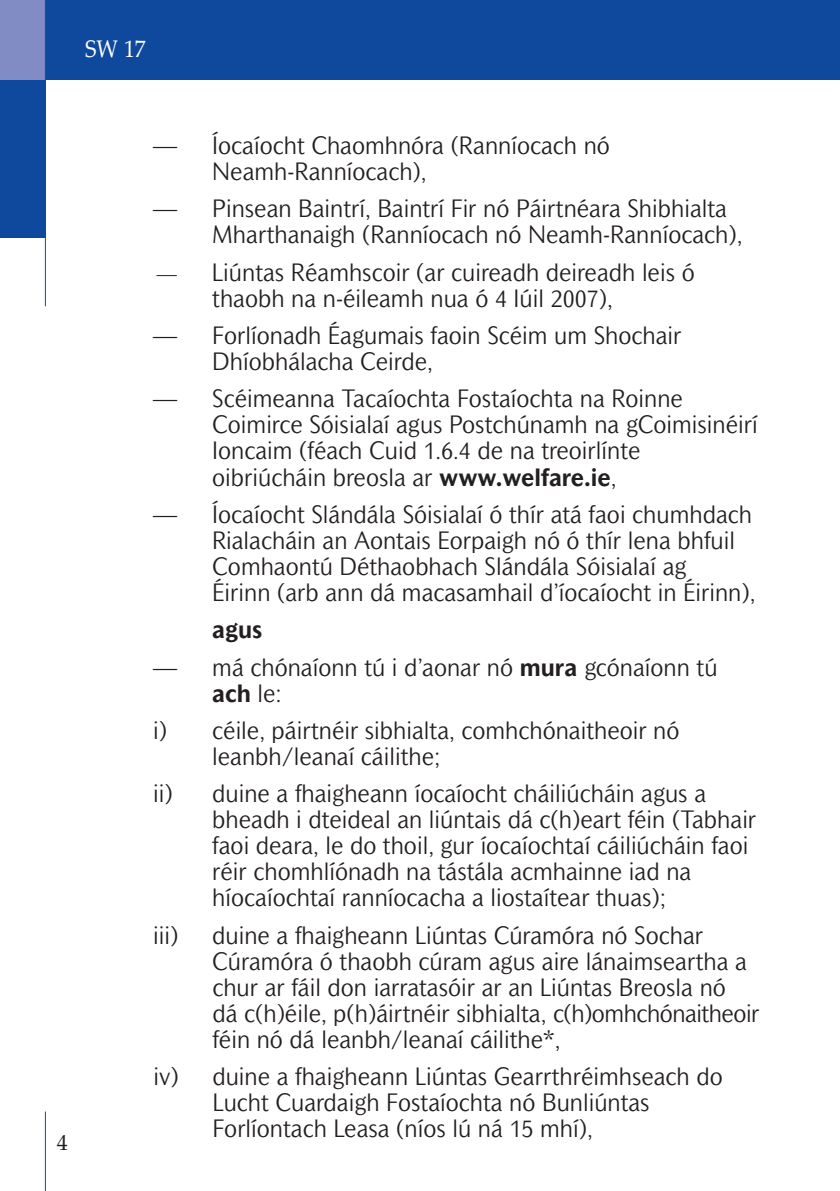
<style>
.page{position:relative;width:840px;height:1191px;background:#fff}
.page>*{position:absolute;margin:0;border:0;box-sizing:border-box;transform-origin:0 0}
.t1{font:300 24px/26px "Mahsuri Sans";color:#231f20}
.t2{font:700 24px "Mahsuri Sans";color:#231f20}
.t3{font:24px "Palatino Linotype";color:#fff;scale:.9 1}
.t4{font:22px "Palatino Linotype";color:#231f20}
.s1{font-size:20px}
.s2{font-weight:700}
</style>
<div class="page">
<div style="left:45px;top:0;width:794px;height:79px;background:#0f499d"></div>
<div style="left:0;top:79px;width:45px;height:159px;background:#0f499d"></div>
<hr style="left:45px;top:1111px;width:1px;height:80px;background:#0f499d">
<div style="left:0;top:0;width:45px;height:79px;background:#828cc4"></div>
<hr style="left:45px;top:0;width:1px;height:306px;background:#0f499d">
<p class="t3" style="left:85px;top:32px;width:69px">SW 17</p>
<p class="t4" style="left:57px;top:1127px;width:12px">4</p>
<p class="t1" style="left:212px;top:134px;width:399px;text-indent:-59px">— Íocaíocht Chaomhnóra (Ranníocach nó<br>Neamh-Ranníocach),</p>
<p class="t1" style="left:212px;top:198px;width:531px;text-indent:-59px">— Pinsean Baintrí, Baintrí Fir nó Páirtnéara Shibhialta<br>Mharthanaigh (Ranníocach nó Neamh-Ranníocach),</p>
<p class="t1" style="left:212px;top:261px;width:483px;text-indent:-56px"><span class="s1">—</span> Liúntas Réamhscoir (ar cuireadh deireadh leis ó thaobh na n-éileamh nua ó 4 Iúil 2007),</p>
<p class="t1" style="left:212px;top:324px;width:470px;text-indent:-59px">— Forlíonadh Éagumais faoin Scéim um Shochair<br>Dhíobhálacha Ceirde,</p>
<p class="t1" style="left:212px;top:388px;width:546px;text-indent:-59px">— Scéimeanna Tacaíochta Fostaíochta na Roinne Coimirce Sóisialaí agus Postchúnamh na gCoimisinéirí Ioncaim (féach Cuid 1.6.4 de na treoirlínte oibriúcháin breosla ar <span class="s2">www.welfare.ie</span>,</p>
<p class="t1" style="left:212px;top:503px;width:544px;text-indent:-59px">— Íocaíocht Slándála Sóisialaí ó thír atá faoi chumhdach Rialacháin an Aontais Eorpaigh nó ó thír lena bhfuil Comhaontú Déthaobhach Slándála Sóisialaí ag<br>Éirinn (arb ann dá macasamhail d’íocaíocht in Éirinn),</p>
<p class="t2" style="left:212px;top:620px;width:52px">agus</p>
<p class="t1" style="left:212px;top:656px;width:506px;text-indent:-59px">— má chónaíonn tú i d’aonar nó <span class="s2">mura</span> gcónaíonn tú <span class="s2">ach</span> le:</p>
<p class="t1" style="left:212px;top:719px;width:468px;text-indent:-59px">i) céile, páirtnéir sibhialta, comhchónaitheoir nó leanbh/leanaí cáilithe;</p>
<p class="t1" style="left:212px;top:782px;width:545px;text-indent:-59px">ii) duine a fhaigheann íocaíocht cháiliúcháin agus a bheadh i dteideal an liúntais dá c(h)eart féin (Tabhair faoi deara, le do thoil, gur íocaíochtaí cáiliúcháin faoi réir chomhlíónadh na tástála acmhainne iad na híocaíochtaí ranníocacha a liostaítear thuas);</p>
<p class="t1" style="left:153px;top:924px;width:27px">iii)</p>
<p class="t1" style="left:212px;top:924px;width:548px">duine a fhaigheann Liúntas Cúramóra nó Sochar Cúramóra ó thaobh cúram agus aire lánaimseartha a chur ar fáil don iarratasóir ar an Liúntas Breosla nó<br>dá c(h)éile, p(h)áirtnéir sibhialta, c(h)omhchónaitheoir féin nó dá leanbh/leanaí cáilithe*,</p>
<p class="t1" style="left:212px;top:1065px;width:511px;text-indent:-59px">iv) duine a fhaigheann Liúntas Gearrthréimhseach do<br>Lucht Cuardaigh Fostaíochta nó Bunliúntas<br>Forlíontach Leasa (níos lú ná 15 mhí),</p>
</div>
